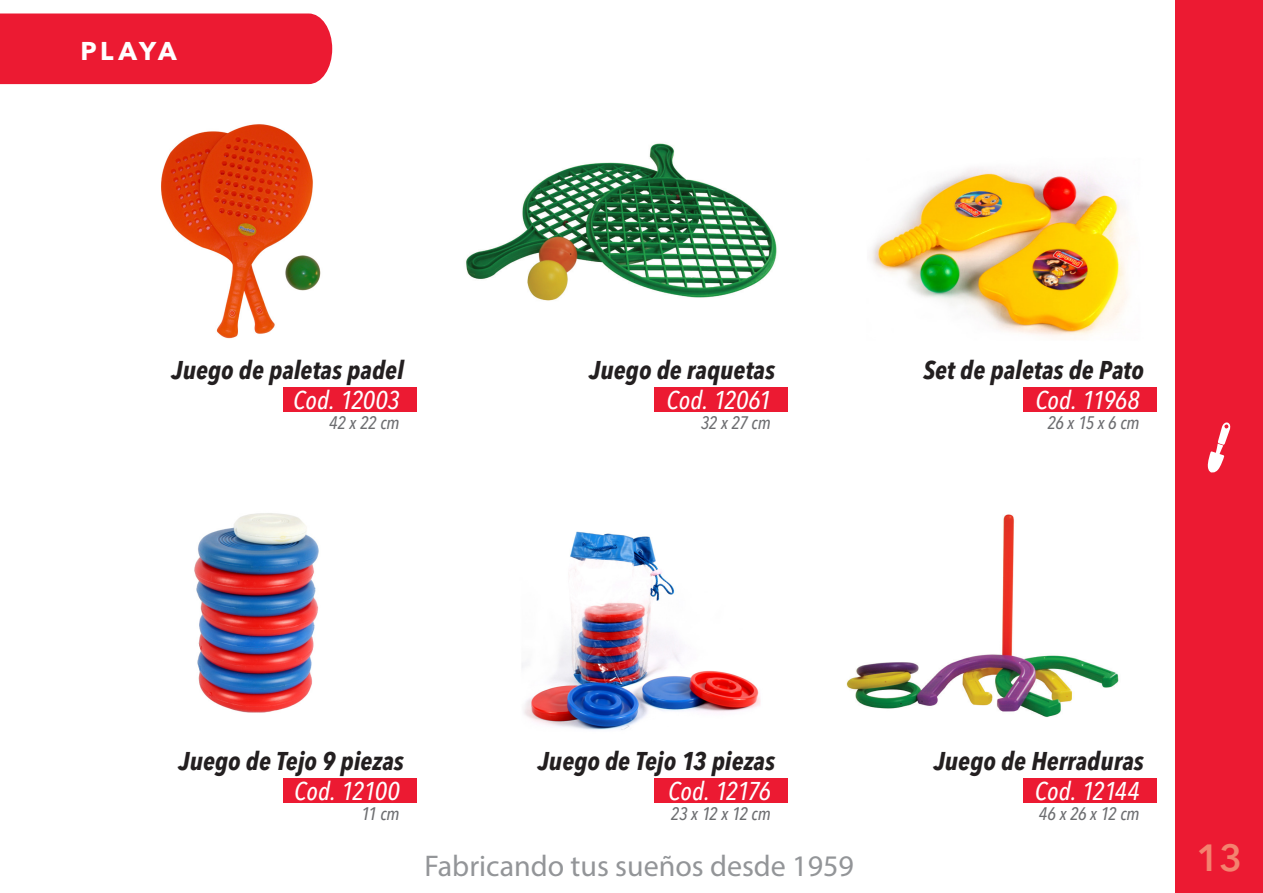
<style>
.page{position:relative;width:1263px;height:893px;background:#fff}
.page>*{position:absolute;margin:0;border:0;box-sizing:border-box;transform-origin:0 0}
.t1{font:600 37.5px "Avenir Next LT Pro";color:#f3836f}
.t2{font:30px "Myriad Pro";color:#939598}
.NombreP{font:italic 700 condensed 25.5px "Avenir Next LT Pro";color:#231f20}
.Codigo{font:italic 500 condensed 25.5px "Avenir Next LT Pro";letter-spacing:-.005em;color:#fff}
.Codigo-2{font:italic 500 condensed 25.5px "Avenir Next LT Pro";letter-spacing:-.04em;color:#fff}
.NombreP-2{font:700 25.5px "Avenir Next LT Pro";letter-spacing:.11em;color:#fff}
.dimen{font:italic 500 condensed 18px "Avenir Next LT Pro";letter-spacing:-.02em;color:#6c6d70}
</style>
<div class="page">
<div style="left:0;top:14px;width:332px;height:70px;background:#ec1a32"></div>
<div style="left:283px;top:387px;width:134px;height:24px;background:#ec1a32"></div>
<div style="left:283px;top:778px;width:134px;height:25px;background:#ec1a32"></div>
<div style="left:654px;top:387px;width:134px;height:24px;background:#ec1a32"></div>
<div style="left:654px;top:778px;width:134px;height:25px;background:#ec1a32"></div>
<div style="left:1023px;top:778px;width:134px;height:25px;background:#ec1a32"></div>
<img style="left:522px;top:531px;width:239px;height:199px">
<img style="left:846px;top:514px;width:273px;height:203px">
<img style="left:466px;top:143px;width:311px;height:158px">
<img style="left:161px;top:124px;width:160px;height:215px">
<div style="left:1176px;top:0;width:87px;height:893px;background:#ec1a32"></div>
<svg style="left:1207px;top:422px;width:24px;height:51px"></svg>
<div style="left:1023px;top:387px;width:134px;height:24px;background:#ec1a32"></div>
<img style="left:870px;top:168px;width:258px;height:168px">
<img style="left:194px;top:513px;width:125px;height:200px">
<p class="NombreP-2" style="left:80px;top:35px;width:98px">PLAYA</p>
<p class="NombreP" style="left:171px;top:354px;width:234px">Juego de paletas padel</p>
<p class="Codigo" style="left:293px;top:384px;width:108px">Cod. 12003</p>
<p class="dimen" style="left:329px;top:412px;width:72px">42 x 22 cm</p>
<p class="NombreP" style="left:589px;top:354px;width:187px">Juego de raquetas</p>
<p class="Codigo" style="left:666px;top:384px;width:106px">Cod. 12061</p>
<p class="dimen" style="left:701px;top:412px;width:72px">32 x 27 cm</p>
<p class="NombreP" style="left:923px;top:354px;width:222px">Set de paletas de Pato</p>
<p class="Codigo" style="left:1035px;top:384px;width:106px">Cod. 11968</p>
<p class="dimen" style="left:1047px;top:412px;width:94px">26 x 15 x 6 cm</p>
<p class="NombreP" style="left:178px;top:745px;width:227px">Juego de Tejo 9 piezas</p>
<p class="NombreP" style="left:538px;top:745px;width:239px">Juego de Tejo 13 piezas</p>
<p class="NombreP" style="left:934px;top:746px;width:212px">Juego de Herraduras</p>
<p class="Codigo" style="left:294px;top:775px;width:107px">Cod. 12100</p>
<p class="Codigo-2" style="left:668px;top:775px;width:104px">Cod. 12176</p>
<p class="Codigo" style="left:1035px;top:776px;width:106px">Cod. 12144</p>
<p class="dimen" style="left:361px;top:803px;width:40px">11 cm</p>
<p class="dimen" style="left:671px;top:803px;width:101px">23 x 12 x 12 cm</p>
<p class="dimen" style="left:1039px;top:803px;width:102px">46 x 26 x 12 cm</p>
<p class="t2" style="left:425px;top:847px;width:431px">Fabricando tus sueños desde 1959</p>
<p class="t1" style="left:1196px;top:835px;width:47px">13</p>
</div>
